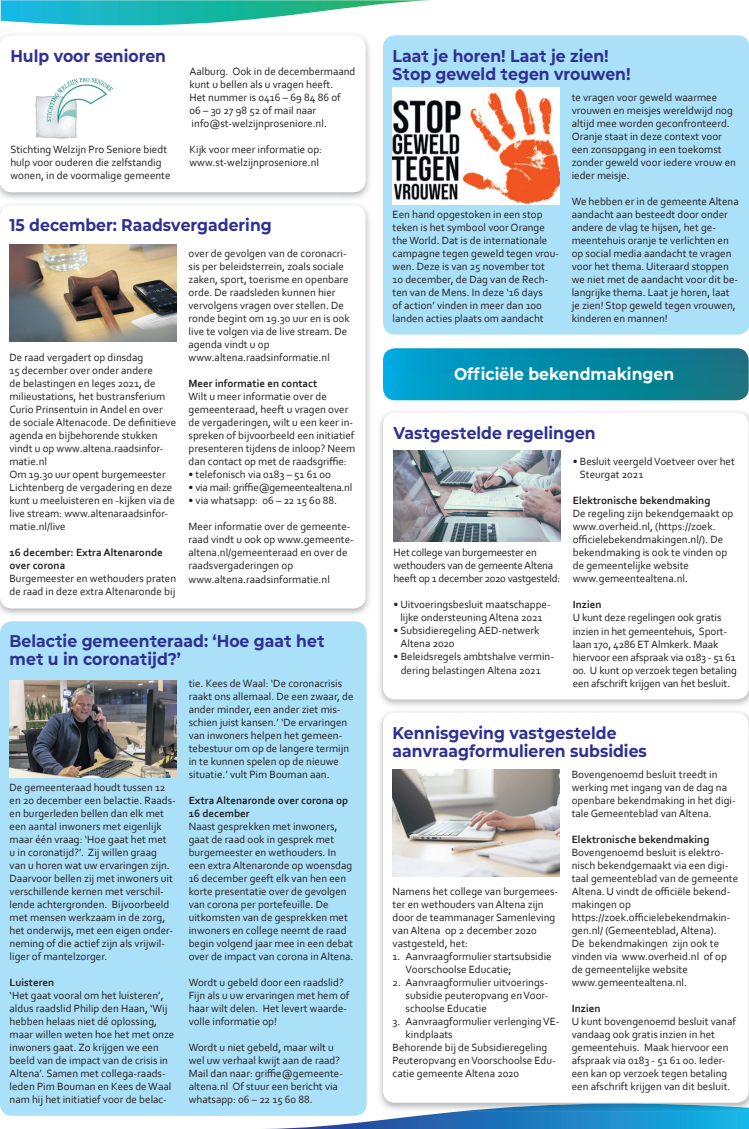
<style>
.page{position:relative;width:749px;height:1129px;background:#fff}
.page>*{position:absolute;margin:0;border:0;box-sizing:border-box;transform-origin:0 0}
.t1{font:700 17px/18px "Mont Altena";color:#2e3092}
.t2{font:700 17px "Mont Altena";color:#fff}
.t3{font:11px/13px "Corbel";color:#231f20}
.t4{font:700 11px/13px "Corbel";color:#231f20}
.t5{font:11px/13px "Corbel";letter-spacing:-.02em;color:#231f20}
</style>
<div class="page">
<div style="left:0;top:621px;width:366px;height:494px;background:#abe0f9;border-radius:12px"></div>
<div style="left:383px;top:35px;width:365px;height:299px;background:#abe0f9"></div>
<svg style="left:1px;top:0;width:430px;height:25px"></svg>
<svg style="left:260px;top:1091px;width:488px;height:37px"></svg>
<img style="left:10px;top:680px;width:167px;height:97px">
<img style="left:338px;top:66px;width:32px;height:550px">
<div style="left:0;top:205px;width:365px;height:403px;background:#fff;border-radius:12px"></div>
<img style="left:9px;top:245px;width:167px;height:96px">
<svg style="left:383px;top:348px;width:365px;height:52px;background:#078ba9"></svg>
<img style="left:0;top:34px;width:370px;height:32px">
<div style="left:0;top:36px;width:365px;height:156px;background:#fff;border-radius:12px"></div>
<div style="left:392px;top:87px;width:167px;height:117px;background:#fff"></div>
<img style="left:392px;top:90px;width:167px;height:113px">
<img style="left:35px;top:78px;width:78px;height:60px">
<img style="left:379px;top:411px;width:335px;height:566px">
<img style="left:714px;top:411px;width:34px;height:692px">
<div style="left:383px;top:412px;width:365px;height:287px;background:#fff;border-radius:12px"></div>
<img style="left:393px;top:450px;width:167px;height:91px">
<img style="left:377px;top:977px;width:169px;height:134px">
<img style="left:454px;top:1103px;width:294px;height:8px">
<div style="left:383px;top:712px;width:365px;height:390px;background:#fff;border-radius:12px"></div>
<img style="left:392px;top:769px;width:167px;height:107px">
<h1 class="t1" style="left:10px;top:46px;width:157px">Hulp voor senioren</h1>
<p class="t3" style="left:10px;top:143px;width:162px">Stichting Welzijn Pro Seniore biedt hulp voor ouderen die zelfstandig wonen, in de voormalige gemeente</p>
<p class="t3" style="left:189px;top:65px;width:167px">Aalburg. Ook in de decembermaand kunt u bellen als u vragen heeft.<br>Het nummer is 0416 – 69 84 86 of<br>06 – 30 27 98 52 of mail naar info@st-welzijnproseniore.nl.</p>
<p class="t3" style="left:189px;top:143px;width:134px">Kijk voor meer informatie op: www.st-welzijnproseniore.nl</p>
<h1 class="t1" style="left:9px;top:215px;width:264px">15 december: Raadsvergadering</h1>
<p class="t3" style="left:9px;top:351px;width:168px">De raad vergadert op dinsdag<br>15 december over onder andere<br>de belastingen en leges 2021, de milieustations, het bustransferium<br>Curio Prinsentuin in Andel en over de sociale Altenacode. De definitieve agenda en bijbehorende stukken vindt u op www.altena.raadsinfor&shy;matie.nl<br>Om 19.30 uur opent burgemeester<br>Lichtenberg de vergadering en deze kunt u meeluisteren en -kijken via de live stream: www.altenaraadsinfor&shy;matie.nl/live</p>
<p class="t4" style="left:9px;top:546px;width:155px">16 december: Extra Altenaronde over corona</p>
<p class="t3" style="left:9px;top:572px;width:168px">Burgemeester en wethouders praten de raad in deze extra Altenaronde bij</p>
<p class="t3" style="left:188px;top:247px;width:163px">over de gevolgen van de coronacri&shy;sis per beleidsterrein, zoals sociale zaken, sport, toerisme en openbare orde. De raadsleden kunnen hier vervolgens vragen over stellen. De ronde begint om 19.30 uur en is ook live te volgen via de live stream. De agenda vindt u op www.altena.raadsinformatie.nl</p>
<p class="t4" style="left:188px;top:377px;width:130px">Meer informatie en contact</p>
<p class="t3" style="left:188px;top:390px;width:168px">Wilt u meer informatie over de gemeenteraad, heeft u vragen over de vergaderingen, wilt u een keer in&shy;spreken of bijvoorbeeld een initiatief presenteren tijdens de inloop? Neem dan contact op met de raadsgriffie:</p>
<p class="t3" style="left:188px;top:468px;width:144px">• telefonisch via 0183 – 51 61 0o</p>
<p class="t5" style="left:188px;top:481px;width:165px">• via mail: griffie@gemeentealtena.nl</p>
<p class="t3" style="left:188px;top:494px;width:150px">• via whatsapp: 06 – 22 15 60 88.</p>
<p class="t3" style="left:188px;top:520px;width:167px">Meer informatie over de gemeente&shy;raad vindt u ook op www.gemeente&shy;altena.nl/gemeenteraad en over de raadsvergaderingen op www.altena.raadsinformatie.nl</p>
<h1 class="t1" style="left:10px;top:631px;width:316px">Belactie gemeenteraad: ‘Hoe gaat het met u in coronatijd?’</h1>
<p class="t3" style="left:10px;top:780px;width:168px">De gemeenteraad houdt tussen 12 en 20 december een belactie. Raads&shy;en burgerleden bellen dan elk met een aantal inwoners met eigenlijk maar één vraag: ‘Hoe gaat het met<br>u in coronatijd?’. Zij willen graag van u horen wat uw ervaringen zijn.<br>Daarvoor bellen zij met inwoners uit verschillende kernen met verschil&shy;lende achtergronden. Bijvoorbeeld met mensen werkzaam in de zorg, het onderwijs, met een eigen onder&shy;neming of die actief zijn als vrijwil&shy;liger of mantelzorger.</p>
<p class="t4" style="left:10px;top:975px;width:46px">Luisteren</p>
<p class="t3" style="left:10px;top:988px;width:166px">‘Het gaat vooral om het luisteren’, aldus raadslid Philip den Haan, ‘Wij hebben helaas niet dé oplossing, maar willen weten hoe het met onze inwoners gaat. Zo krijgen we een beeld van de impact van de crisis in Altena’. Samen met collega-raads&shy;leden Pim Bouman en Kees de Waal nam hij het initiatief voor de belac-</p>
<p class="t3" style="left:189px;top:676px;width:166px">tie. Kees de Waal: ‘De coronacrisis raakt ons allemaal. De een zwaar, de ander minder, een ander ziet mis&shy;schien juist kansen.’ ‘De ervaringen van inwoners helpen het gemeen&shy;tebestuur om op de langere termijn in te kunnen spelen op de nieuwe situatie.’ vult Pim Bouman aan.</p>
<p class="t4" style="left:189px;top:793px;width:161px">Extra Altenaronde over corona op<br>16 december</p>
<p class="t3" style="left:189px;top:819px;width:166px">Naast gesprekken met inwoners, gaat de raad ook in gesprek met burgemeester en wethouders. In een extra Altenaronde op woensdag<br>16 december geeft elk van hen een korte presentatie over de gevolgen van corona per portefeuille. De uitkomsten van de gesprekken met inwoners en college neemt de raad begin volgend jaar mee in een debat over de impact van corona in Altena.</p>
<p class="t3" style="left:189px;top:975px;width:162px">Wordt u gebeld door een raadslid?<br>Fijn als u uw ervaringen met hem of haar wilt delen. Het levert waarde&shy;volle informatie op!</p>
<p class="t3" style="left:189px;top:1040px;width:156px">Wordt u niet gebeld, maar wilt u wel uw verhaal kwijt aan de raad?<br>Mail dan naar: griffie@gemeente&shy;altena.nl Of stuur een bericht via whatsapp: 06 – 22 15 60 88.</p>
<h1 class="t1" style="left:392px;top:46px;width:239px">Laat je horen! Laat je zien!<br>Stop geweld tegen vrouwen!</h1>
<p class="t3" style="left:392px;top:208px;width:168px">Een hand opgestoken in een stop teken is het symbool voor Orange the World. Dat is de internationale campagne tegen geweld tegen vrou&shy;wen. Deze is van 25 november tot<br>10 december, de Dag van de Rech&shy;ten van de Mens. In deze ‘16 days<br>of action’ vinden in meer dan 100 landen acties plaats om aandacht</p>
<p class="t3" style="left:571px;top:91px;width:166px">te vragen voor geweld waarmee vrouwen en meisjes wereldwijd nog altijd mee worden geconfronteerd.<br>Oranje staat in deze context voor een zonsopgang in een toekomst zonder geweld voor iedere vrouw en ieder meisje.</p>
<p class="t3" style="left:571px;top:195px;width:168px">We hebben er in de gemeente Altena aandacht aan besteedt door onder andere de vlag te hijsen, het ge&shy;meentehuis oranje te verlichten en op social media aandacht te vragen voor het thema. Uiteraard stoppen we niet met de aandacht voor dit be&shy;langrijke thema. Laat je horen, laat je zien! Stop geweld tegen vrouwen, kinderen en mannen!</p>
<h1 class="t2" style="left:454px;top:362px;width:221px">Officiële bekendmakingen</h1>
<h1 class="t1" style="left:393px;top:423px;width:203px">Vastgestelde regelingen</h1>
<p class="t3" style="left:579px;top:455px;width:156px;text-indent:-7px">• Besluit veergeld Voetveer over het<br>Steurgat 2021</p>
<p class="t4" style="left:572px;top:494px;width:139px">Elektronische bekendmaking</p>
<p class="t3" style="left:572px;top:507px;width:162px">De regeling zijn bekendgemaakt op www.overheid.nl, (https://zoek. officielebekendmakingen.nl/). De bekendmaking is ook te vinden op de gemeentelijke website www.gemeentealtena.nl.</p>
<p class="t4" style="left:572px;top:598px;width:30px">Inzien</p>
<p class="t3" style="left:572px;top:611px;width:164px">U kunt deze regelingen ook gratis inzien in het gemeentehuis, Sport&shy;laan 170, 4286 ET Almkerk. Maak hiervoor een afspraak via 0183 - 51 61</p>
<p class="t3" style="left:572px;top:663px;width:166px">00. U kunt op verzoek tegen betaling een afschrift krijgen van het besluit.</p>
<h1 class="t1" style="left:392px;top:722px;width:256px">Kennisgeving vastgestelde aanvraagformulieren subsidies</h1>
<p class="t5" style="left:393px;top:546px;width:168px">Het college van burgemeester en wethouders van de gemeente Altena heeft op 1 december 2020 vastgesteld:</p>
<p class="t3" style="left:393px;top:598px;width:158px;text-align:center">• Uitvoeringsbesluit maatschappe&shy;lijke ondersteuning Altena 2021</p>
<p class="t3" style="left:400px;top:624px;width:141px;text-indent:-7px">• Subsidieregeling AED-netwerk<br>Altena 2020</p>
<p class="t3" style="left:393px;top:650px;width:162px;text-align:center">• Beleidsregels ambtshalve vermin&shy;dering belastingen Altena 2021</p>
<p class="t3" style="left:392px;top:884px;width:167px">Namens het college van burgemees&shy;ter en wethouders van Altena zijn door de teammanager Samenleving van Altena op 2 december 2020 vastgesteld, het:</p>
<p class="t3" style="left:405px;top:949px;width:147px;text-indent:-13px">1. Aanvraagformulier startsubsidie<br>Voorschoolse Educatie;</p>
<p class="t3" style="left:405px;top:975px;width:144px;text-align:justify;text-indent:-13px">2. Aanvraagformulier uitvoerings&shy;subsidie peuteropvang en Voor&shy;schoolse Educatie</p>
<p class="t3" style="left:392px;top:1014px;width:168px">3. Aanvraagformulier verlenging VE-</p>
<p class="t3" style="left:405px;top:1027px;width:49px">kindplaats</p>
<p class="t3" style="left:392px;top:1040px;width:156px">Behorende bij de Subsidieregeling</p>
<p class="t3" style="left:392px;top:1053px;width:165px">Peuteropvang en Voorschoolse Edu-</p>
<p class="t3" style="left:392px;top:1066px;width:128px">catie gemeente Altena 2020</p>
<p class="t3" style="left:571px;top:767px;width:165px">Bovengenoemd besluit treedt in werking met ingang van de dag na openbare bekendmaking in het digi&shy;tale Gemeenteblad van Altena.</p>
<p class="t4" style="left:571px;top:832px;width:139px">Elektronische bekendmaking</p>
<p class="t3" style="left:571px;top:845px;width:168px">Bovengenoemd besluit is elektro&shy;nisch bekendgemaakt via een digi&shy;taal gemeenteblad van de gemeente<br>Altena. U vindt de officiële bekend&shy;makingen op https://zoek.officielebekendmakin&shy;gen.nl/ (Gemeenteblad, Altena).<br>De bekendmakingen zijn ook te vinden via www.overheid.nl of op de gemeentelijke website www.gemeentealtena.nl.</p>
<p class="t4" style="left:571px;top:1001px;width:30px">Inzien</p>
<p class="t3" style="left:571px;top:1014px;width:166px">U kunt bovengenoemd besluit vanaf vandaag ook gratis inzien in het gemeentehuis. Maak hiervoor een afspraak via 0183 - 51 61 00. Ieder&shy;een kan op verzoek tegen betaling een afschrift krijgen van dit besluit.</p>
</div>
